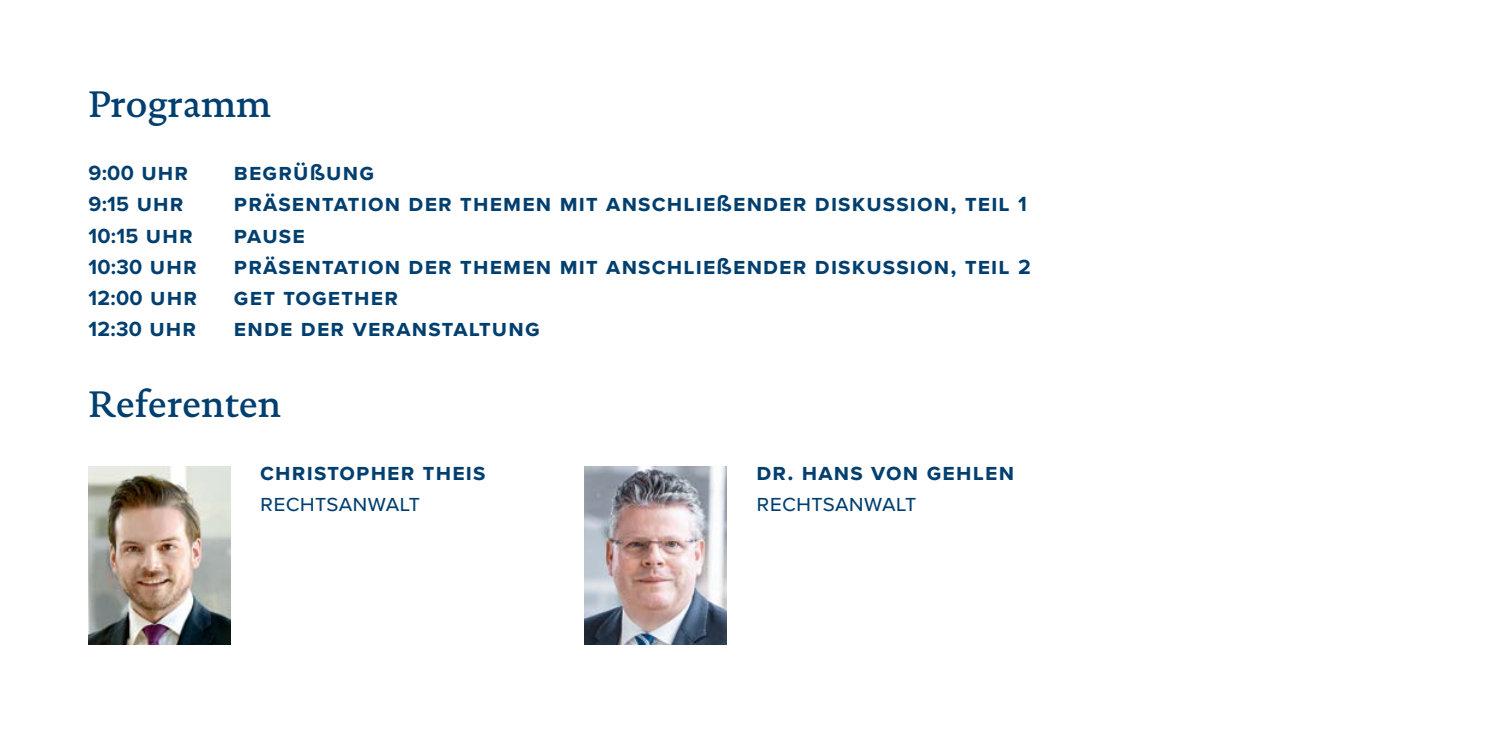
<style>
.page{position:relative;width:1489px;height:745px;background:#fff}
.page>*{position:absolute;margin:0;border:0;box-sizing:border-box;transform-origin:0 0}
.t1{font:500 37.5px "DTL Documenta TOT";color:#003f6f}
.t2{font:700 23.75px "Proxima Nova";letter-spacing:.05em;color:#003f6f}
.t3{font:23.75px "Proxima Nova";letter-spacing:.01em;color:#003f6f}
.t4{font:700 21.25px "Proxima Nova";letter-spacing:.01em;color:#003f6f}
.s1{font-size:23.75px}
.s2{font-size:21.25px}
</style>
<div class="page">
<img style="left:89px;top:466px;width:141px;height:178px">
<img style="left:585px;top:466px;width:141px;height:178px">
<h1 class="t1" style="left:89px;top:82px;width:184px">Programm</h1>
<p class="t4" style="left:89px;top:157px;width:101px">9:00 <span class="s1">uhr</span></p>
<p class="t2" style="left:234px;top:154px;width:141px">begrüßung</p>
<p class="t4" style="left:89px;top:188px;width:96px">9:15 <span class="s1">uhr</span></p>
<p class="t2" style="left:234px;top:185px;width:794px">präsentation der themen mit anschließender diskussion, teil <span class="s2">1</span></p>
<p class="t4" style="left:89px;top:219px;width:106px">10:15 <span class="s1">uhr</span></p>
<p class="t2" style="left:234px;top:217px;width:72px">pause</p>
<p class="t4" style="left:89px;top:251px;width:110px">10:30 <span class="s1">uhr</span></p>
<p class="t2" style="left:234px;top:248px;width:798px">präsentation der themen mit anschließender diskussion, teil <span class="s2">2</span></p>
<p class="t4" style="left:89px;top:282px;width:110px">12:00 <span class="s1">uhr</span></p>
<p class="t2" style="left:234px;top:279px;width:165px">get together</p>
<p class="t4" style="left:89px;top:313px;width:109px">12:30 <span class="s1">uhr</span></p>
<p class="t2" style="left:234px;top:310px;width:307px">ende der veranstaltung</p>
<h1 class="t1" style="left:89px;top:381px;width:194px">Referenten</h1>
<p class="t2" style="left:260px;top:453px;width:227px">christopher theis</p>
<p class="t3" style="left:260px;top:485px;width:161px">rechtsanwalt</p>
<p class="t2" style="left:756px;top:453px;width:259px">dr. hans von gehlen</p>
<p class="t3" style="left:756px;top:485px;width:161px">rechtsanwalt</p>
</div>
